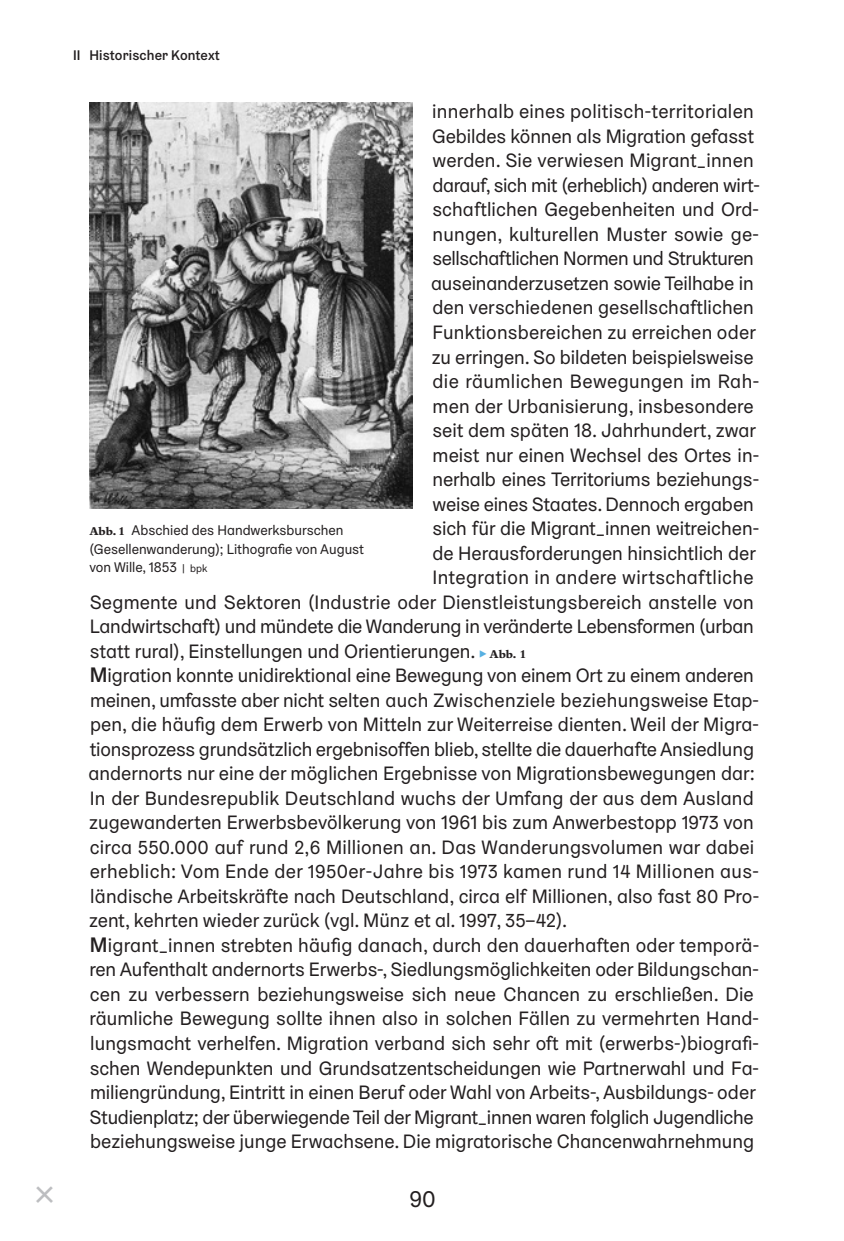
<style>
.page{position:relative;width:844px;height:1241px;background:#fff}
.page>*{position:absolute;margin:0;border:0;box-sizing:border-box;transform-origin:0 0}
.t1{font:35px "Graebenbach";color:#bcbdc0}
.t2{font:22.75px "Graebenbach";color:#231f20}
.DH_Essay_Fließtext{font:19.43px/24.5px "Graebenbach";color:#231f20}
.DH_Essay_Fließtext-2{font:19.43px "Graebenbach";letter-spacing:-.02em;color:#231f20}
.DH_Essay_Fließtext-3{font:19.43px "Graebenbach";letter-spacing:.02em;color:#231f20}
.DH_BU_Fließ{font:14px/18.4px "Graebenbach";color:#231f20}
.t3{font:500 14px "Graebenbach";letter-spacing:.01em;color:#231f20}
.s1{font-weight:500;font-size:12.25px;color:#57b0e2}
.s2{font-family:"Bembo";font-weight:800;font-size:12.25px}
.s3{font-weight:500;font-size:21px}
.s4{font-size:18.9px}
.s5{font-size:10.5px}
</style>
<div class="page">
<img style="left:89px;top:102px;width:323px;height:406px">
<h1 class="t1" style="left:34px;top:1173px;width:22px">×</h1>
<p class="t3" style="left:73px;top:46px;width:148px">II Historischer Kontext</p>
<p class="DH_Essay_Fließtext" style="left:432px;top:99px;width:323px">innerhalb eines politisch-territorialen</p>
<p class="DH_Essay_Fließtext" style="left:432px;top:124px;width:323px">Gebildes können als Migration gefasst</p>
<p class="DH_Essay_Fließtext" style="left:432px;top:148px;width:322px">werden. Sie verwiesen Migrant_innen</p>
<p class="DH_Essay_Fließtext-2" style="left:432px;top:173px;width:329px">darauf, sich mit (erheblich) anderen wirt-</p>
<p class="DH_Essay_Fließtext" style="left:432px;top:197px;width:328px">schaftlichen Gegebenheiten und Ord-</p>
<p class="DH_Essay_Fließtext" style="left:432px;top:222px;width:328px">nungen, kulturellen Muster sowie ge-</p>
<p class="DH_Essay_Fließtext-2" style="left:432px;top:246px;width:323px">sellschaftlichen Normen und Strukturen</p>
<p class="DH_Essay_Fließtext" style="left:431px;top:271px;width:324px">auseinanderzusetzen sowie Teilhabe in</p>
<p class="DH_Essay_Fließtext" style="left:432px;top:295px;width:323px">den verschiedenen gesellschaftlichen</p>
<p class="DH_Essay_Fließtext" style="left:432px;top:320px;width:325px">Funktionsbereichen zu erreichen oder</p>
<p class="DH_Essay_Fließtext" style="left:431px;top:344px;width:323px">zu erringen. So bildeten beispielsweise</p>
<p class="DH_Essay_Fließtext-3" style="left:432px;top:369px;width:328px">die räumlichen Bewegungen im Rah-</p>
<p class="DH_Essay_Fließtext" style="left:432px;top:393px;width:322px">men der Urbanisierung, insbesondere</p>
<p class="DH_Essay_Fließtext" style="left:432px;top:418px;width:325px">seit dem späten 18. Jahrhundert, zwar</p>
<p class="DH_Essay_Fließtext" style="left:432px;top:442px;width:328px">meist nur einen Wechsel des Ortes in-</p>
<p class="DH_Essay_Fließtext" style="left:432px;top:467px;width:328px">nerhalb eines Territoriums beziehungs-</p>
<p class="DH_Essay_Fließtext" style="left:432px;top:491px;width:322px">weise eines Staates. Dennoch ergaben</p>
<p class="DH_Essay_Fließtext" style="left:432px;top:516px;width:328px">sich für die Migrant_innen weitreichen-</p>
<p class="DH_Essay_Fließtext" style="left:432px;top:540px;width:325px">de Herausforderungen hinsichtlich der</p>
<p class="DH_Essay_Fließtext-3" style="left:432px;top:565px;width:323px">Integration in andere wirtschaftliche</p>
<p class="DH_Essay_Fließtext" style="left:90px;top:589px;width:665px">Segmente und Sektoren (Industrie oder Dienstleistungsbereich anstelle von</p>
<p class="DH_Essay_Fließtext" style="left:90px;top:613px;width:665px">Landwirtschaft) und mündete die Wanderung in veränderte Lebensformen (urban</p>
<p class="DH_Essay_Fließtext" style="left:90px;top:638px;width:437px">statt rural), Einstellungen und Orientierungen. <span class="s1">▶</span> <span class="s2">Abb. 1</span></p>
<p class="DH_Essay_Fließtext" style="left:89px;top:663px;width:671px"><span class="s3">M</span>igration konnte unidirektional eine Bewegung von einem Ort zu einem anderen meinen, umfasste aber nicht selten auch Zwischenziele beziehungsweise Etap&shy;pen, die häufig dem Erwerb von Mitteln zur Weiterreise dienten. Weil der Migra&shy;tionsprozess grundsätzlich ergebnisoffen blieb, stellte die dauerhafte Ansiedlung andernorts nur eine der möglichen Ergebnisse von Migrationsbewegungen dar:<br>In der Bundesrepublik Deutschland wuchs der Umfang der aus dem Ausland zugewanderten Erwerbsbevölkerung von 1961 bis zum Anwerbestopp <span class="s4">1973</span> von circa <span class="s4">550.000</span> auf rund <span class="s4">2,6</span> Millionen an. Das Wanderungsvolumen war dabei erheblich: Vom Ende der <span class="s4">1950</span>er-Jahre bis <span class="s4">1973</span> kamen rund <span class="s4">14</span> Millionen aus&shy;ländische Arbeitskräfte nach Deutschland, circa elf Millionen, also fast <span class="s4">80</span> Pro&shy;zent, kehrten wieder zurück (vgl. Münz et al. <span class="s4">1997</span>, <span class="s4">35–42</span>).</p>
<p class="DH_Essay_Fließtext" style="left:89px;top:932px;width:671px"><span class="s3">M</span>igrant_innen strebten häufig danach, durch den dauerhaften oder temporä&shy;ren Aufenthalt andernorts Erwerbs-, Siedlungsmöglichkeiten oder Bildungschan&shy;cen zu verbessern beziehungsweise sich neue Chancen zu erschließen. Die räumliche Bewegung sollte ihnen also in solchen Fällen zu vermehrten Hand&shy;lungsmacht verhelfen. Migration verband sich sehr oft mit (erwerbs-)biografi&shy;schen Wendepunkten und Grundsatzentscheidungen wie Partnerwahl und Fa&shy;miliengründung, Eintritt in einen Beruf oder Wahl von Arbeits-, Ausbildungs- oder Studienplatz; der überwiegende Teil der Migrant_innen waren folglich Jugendliche beziehungsweise junge Erwachsene. Die migratorische Chancenwahrnehmung</p>
<p class="DH_BU_Fließ" style="left:89px;top:521px;width:276px"><span class="s2">Abb. 1</span> Abschied des Handwerksburschen (Gesellenwanderung); Lithografie von August von Wille, 1853 <span class="s5">| bpk</span></p>
<p class="t2" style="left:409px;top:1184px;width:28px">90</p>
</div>
